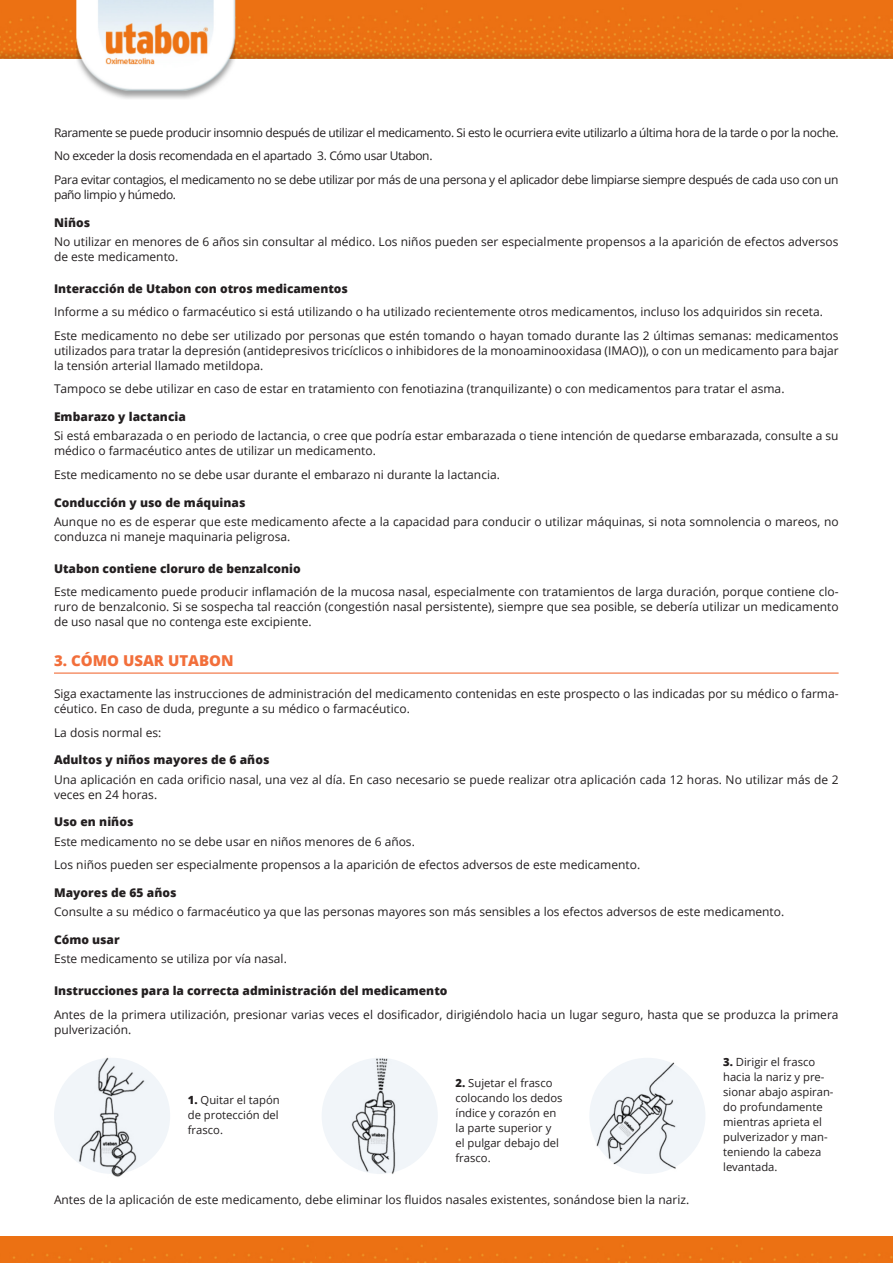
<style>
.page{position:relative;width:893px;height:1263px;background:#fff}
.page>*{position:absolute;margin:0;border:0;box-sizing:border-box;transform-origin:0 0}
.Titulars{font:800 15px "Open Sans";color:#f26f3b}
.texto{font:12px/15px "Open Sans";color:#231f20}
.texto-2{font:12px/15px "Open Sans";letter-spacing:-.03em;color:#231f20}
.texto-3{font:800 12px "Open Sans";color:#231f20}
.destacat{font:800 12px "Open Sans";letter-spacing:.005em;color:#231f20}
.texto-4{font:11.25px/15px "Open Sans";color:#231f20}
.s1{font-weight:800}
</style>
<div class="page">
<img style="left:0;top:0;width:314px;height:99px">
<img style="left:314px;top:0;width:579px;height:59px">
<div style="left:0;top:1236px;width:893px;height:27px;background:#ec7113"></div>
<div style="left:54px;top:1058px;width:116px;height:116px;background:#f1f5f9;border-radius:50%"></div>
<div style="left:322px;top:1058px;width:116px;height:116px;background:#f1f5f9;border-radius:50%"></div>
<div style="left:589px;top:1058px;width:116px;height:116px;background:#f1f5f9;border-radius:50%"></div>
<hr style="left:54px;top:672px;width:785px;height:2px;background:#f26f3b">
<img style="left:79px;top:1057px;width:73px;height:120px">
<img style="left:346px;top:1058px;width:50px;height:116px">
<img style="left:594px;top:1062px;width:98px;height:107px">
<p class="texto-2" style="left:54px;top:125px;width:786px">Raramente se puede producir insomnio después de utilizar el medicamento. Si esto le ocurriera evite utilizarlo a última hora de la tarde o por la noche.</p>
<p class="texto-2" style="left:54px;top:148px;width:380px">No exceder la dosis recomendada en el apartado 3. Cómo usar Utabon.</p>
<p class="texto-2" style="left:54px;top:172px;width:786px">Para evitar contagios, el medicamento no se debe utilizar por más de una persona y el aplicador debe limpiarse siempre después de cada uso con un paño limpio y húmedo.</p>
<p class="destacat" style="left:54px;top:213px;width:38px">Niños</p>
<p class="texto" style="left:54px;top:234px;width:786px">No utilizar en menores de 6 años sin consultar al médico. Los niños pueden ser especialmente propensos a la aparición de efectos adversos de este medicamento.</p>
<p class="texto-3" style="left:54px;top:279px;width:295px">Interacción de Utabon con otros medicamentos</p>
<p class="texto" style="left:54px;top:304px;width:770px">Informe a su médico o farmacéutico si está utilizando o ha utilizado recientemente otros medicamentos, incluso los adquiridos sin receta.</p>
<p class="texto" style="left:54px;top:328px;width:786px;text-align:justify">Este medicamento no debe ser utilizado por personas que estén tomando o hayan tomado durante las 2 últimas semanas: medicamentos utilizados para tratar la depresión (antidepresivos tricíclicos o inhibidores de la monoaminooxidasa (IMAO)), o con un medicamento para bajar la tensión arterial llamado metildopa.</p>
<p class="texto" style="left:54px;top:381px;width:732px">Tampoco se debe utilizar en caso de estar en tratamiento con fenotiazina (tranquilizante) o con medicamentos para tratar el asma.</p>
<p class="destacat" style="left:54px;top:408px;width:134px">Embarazo y lactancia</p>
<p class="texto" style="left:54px;top:428px;width:786px">Si está embarazada o en periodo de lactancia, o cree que podría estar embarazada o tiene intención de quedarse embarazada, consulte a su médico o farmacéutico antes de utilizar un medicamento.</p>
<p class="texto" style="left:54px;top:467px;width:447px">Este medicamento no se debe usar durante el embarazo ni durante la lactancia.</p>
<p class="destacat" style="left:54px;top:493px;width:193px">Conducción y uso de máquinas</p>
<p class="texto" style="left:54px;top:514px;width:786px">Aunque no es de esperar que este medicamento afecte a la capacidad para conducir o utilizar máquinas, si nota somnolencia o mareos, no conduzca ni maneje maquinaria peligrosa.</p>
<p class="texto-3" style="left:54px;top:559px;width:248px">Utabon contiene cloruro de benzalconio</p>
<p class="texto" style="left:54px;top:584px;width:786px;text-align:justify">Este medicamento puede producir inflamación de la mucosa nasal, especialmente con tratamientos de larga duración, porque contiene clo&shy;ruro de benzalconio. Si se sospecha tal reacción (congestión nasal persistente), siempre que sea posible, se debería utilizar un medicamento de uso nasal que no contenga este excipiente.</p>
<p class="Titulars" style="left:54px;top:649px;width:181px">3. CÓMO USAR UTABON</p>
<p class="texto" style="left:54px;top:686px;width:786px">Siga exactamente las instrucciones de administración del medicamento contenidas en este prospecto o las indicadas por su médico o farma&shy;céutico. En caso de duda, pregunte a su médico o farmacéutico.</p>
<p class="texto" style="left:54px;top:724px;width:109px">La dosis normal es:</p>
<p class="destacat" style="left:54px;top:751px;width:217px">Adultos y niños mayores de 6 años</p>
<p class="texto" style="left:54px;top:771px;width:786px">Una aplicación en cada orificio nasal, una vez al día. En caso necesario se puede realizar otra aplicación cada 12 horas. No utilizar más de 2 veces en 24 horas.</p>
<p class="destacat" style="left:54px;top:813px;width:81px">Uso en niños</p>
<p class="texto" style="left:54px;top:833px;width:362px">Este medicamento no se debe usar en niños menores de 6 años.</p>
<p class="texto" style="left:54px;top:857px;width:588px">Los niños pueden ser especialmente propensos a la aparición de efectos adversos de este medicamento.</p>
<p class="destacat" style="left:54px;top:883px;width:124px">Mayores de 65 años</p>
<p class="texto" style="left:54px;top:904px;width:732px">Consulte a su médico o farmacéutico ya que las personas mayores son más sensibles a los efectos adversos de este medicamento.</p>
<p class="texto-3" style="left:54px;top:930px;width:67px">Cómo usar</p>
<p class="texto" style="left:54px;top:951px;width:234px">Este medicamento se utiliza por vía nasal.</p>
<p class="texto-3" style="left:54px;top:982px;width:395px">Instrucciones para la correcta administración del medicamento</p>
<p class="texto" style="left:54px;top:1006px;width:786px">Antes de la primera utilización, presionar varias veces el dosificador, dirigiéndolo hacia un lugar seguro, hasta que se produzca la primera pulverización.</p>
<p class="texto-4" style="left:188px;top:1092px;width:93px;text-align:justify"><span class="s1">1.</span> Quitar el tapón de protección del frasco.</p>
<p class="texto-4" style="left:455px;top:1075px;width:109px"><span class="s1">2.</span> Sujetar el frasco colocando los dedos índice y corazón en la parte superior y el pulgar debajo del frasco.</p>
<p class="texto" style="left:54px;top:1192px;width:637px">Antes de la aplicación de este medicamento, debe eliminar los fluidos nasales existentes, sonándose bien la nariz.</p>
<p class="texto-4" style="left:723px;top:1054px;width:112px"><span class="s1">3.</span> Dirigir el frasco hacia la nariz y pre&shy;sionar abajo aspiran&shy;do profundamente mientras aprieta el pulverizador y man&shy;teniendo la cabeza levantada.</p>
</div>
